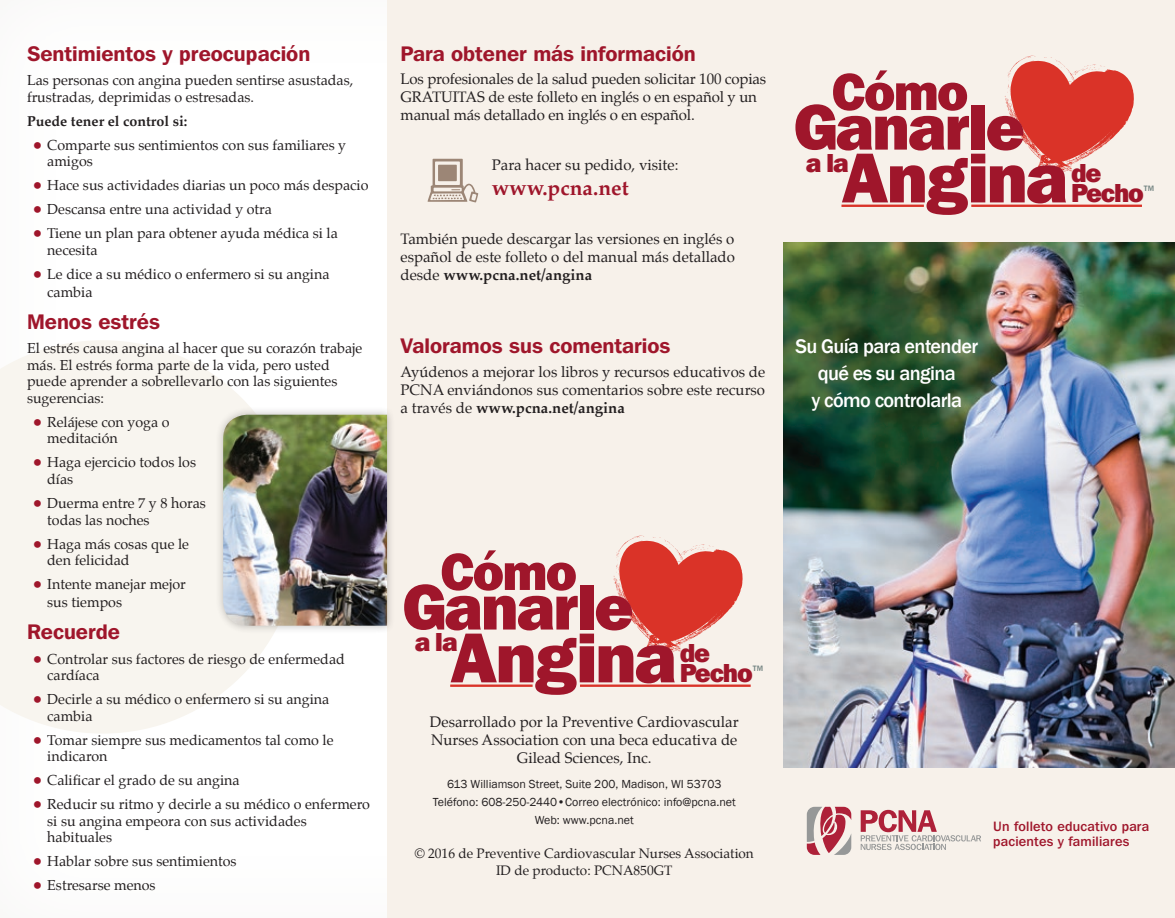
<style>
.page{position:relative;width:1175px;height:918px;background:#fff}
.page>*{position:absolute;margin:0;border:0;box-sizing:border-box;transform-origin:0 0}
.t1{font:800 70.2px "Franklin Gothic IT Cby BT";letter-spacing:-.02em;color:#9f162b}
.t2{font:800 63.9px "Franklin Gothic IT Cby BT";letter-spacing:-.03em;color:#9f162b}
.t3{font:800 51.9px "Franklin Gothic IT Cby BT";letter-spacing:-.035em;color:#9f162b}
.t4{font:800 25.95px/20.4px "Franklin Gothic IT Cby BT";letter-spacing:-.045em;color:#9f162b}
.t5{font:600 21px "Franklin Gothic IT Cby BT";color:#9f162b}
.t6{font:700 21px "Palatino";color:#9f162b}
.t7{font:500 20.25px/27.5px "Franklin Gothic";letter-spacing:-.03em;color:#fff;text-align:center}
.t8{font:15px/18px "Palatino";color:#231f20;text-align:justify}
.t9{font:14.25px/16.5px "Palatino";color:#231f20}
.t10{font:700 14.25px "Palatino";color:#231f20}
.t11{font:13.5px/16.5px "Palatino";color:#231f20;text-align:center}
.t12{font:500 13.5px/15px "Franklin Gothic IT Cby BT";letter-spacing:.015em;color:#9f162b}
.t13{font:12px/18px "Franklin Gothic";color:#231f20;text-align:center}
.t14{font:500 7.95px "Franklin Gothic";color:#70817f}
.s1{font-family:"Universal Newswith Comm Pi";font-size:13.5px;color:#9f162b}
.s2{font-weight:700}
</style>
<div class="page">
<svg style="left:0;top:340px;width:273px;height:393px;fill:#f8f5ef"></svg>
<div style="left:387px;top:0;width:787px;height:918px;background:#f7f1ea"></div>
<img style="left:783px;top:243px;width:391px;height:525px">
<svg style="left:860px;top:810px;width:121px;height:40px"></svg>
<svg style="left:806px;top:807px;width:45px;height:48px"></svg>
<svg style="left:427px;top:159px;width:51px;height:43px"></svg>
<div style="left:215px;top:406px;width:180px;height:228px;background:#231f20;opacity:.3"></div>
<img style="left:223px;top:415px;width:164px;height:211px">
<svg style="left:1004px;top:56px;width:130px;height:116px"></svg>
<hr style="left:841px;top:205px;width:82px;height:2px;background:#da3328">
<hr style="left:971px;top:205px;width:170px;height:2px;background:#da3328">
<svg style="left:613px;top:536px;width:129px;height:116px"></svg>
<hr style="left:450px;top:685px;width:82px;height:2px;background:#da3328">
<hr style="left:580px;top:685px;width:170px;height:2px;background:#da3328">
<h3 class="t5" style="left:27px;top:40px;width:285px">Sentimientos y preocupación</h3>
<p class="t9" style="left:27px;top:72px;width:328px">Las personas con angina pueden sentirse asustadas, frustradas, deprimidas o estresadas.</p>
<p class="t10" style="left:27px;top:109px;width:162px">Puede tener el control si:</p>
<p class="t9" style="left:47px;top:137px;width:300px;text-indent:-14px"><span class="s1">●</span> Comparte sus sentimientos con sus familiares y amigos</p>
<p class="t9" style="left:34px;top:177px;width:336px"><span class="s1">●</span> Hace sus actividades diarias un poco más despacio</p>
<p class="t9" style="left:34px;top:201px;width:240px"><span class="s1">●</span> Descansa entre una actividad y otra</p>
<p class="t9" style="left:47px;top:225px;width:292px;text-indent:-14px"><span class="s1">●</span> Tiene un plan para obtener ayuda médica si la necesita</p>
<p class="t9" style="left:47px;top:265px;width:284px;line-height:18px;text-indent:-14px"><span class="s1">●</span> Le dice a su médico o enfermero si su angina cambia</p>
<h3 class="t5" style="left:27px;top:309px;width:134px">Menos estrés</h3>
<p class="t9" style="left:27px;top:340px;width:337px">El estrés causa angina al hacer que su corazón trabaje más. El estrés forma parte de la vida, pero usted puede aprender a sobrellevarlo con las siguientes sugerencias:</p>
<p class="t9" style="left:47px;top:414px;width:124px;text-indent:-14px"><span class="s1">●</span> Relájese con yoga o meditación</p>
<p class="t9" style="left:47px;top:454px;width:150px;text-indent:-14px"><span class="s1">●</span> Haga ejercicio todos los días</p>
<p class="t9" style="left:47px;top:495px;width:160px;text-indent:-14px"><span class="s1">●</span> Duerma entre 7 y 8 horas todas las noches</p>
<p class="t9" style="left:47px;top:535px;width:143px;text-indent:-14px"><span class="s1">●</span> Haga más cosas que le den felicidad</p>
<p class="t9" style="left:47px;top:575px;width:140px;line-height:18px;text-indent:-14px"><span class="s1">●</span> Intente manejar mejor sus tiempos</p>
<h3 class="t5" style="left:27px;top:619px;width:94px">Recuerde</h3>
<p class="t9" style="left:47px;top:650px;width:299px;text-indent:-14px"><span class="s1">●</span> Controlar sus factores de riesgo de enfermedad cardíaca</p>
<p class="t9" style="left:47px;top:691px;width:283px;text-indent:-14px"><span class="s1">●</span> Decirle a su médico o enfermero si su angina cambia</p>
<p class="t9" style="left:47px;top:731px;width:288px;text-indent:-14px"><span class="s1">●</span> Tomar siempre sus medicamentos tal como le indicaron</p>
<p class="t9" style="left:34px;top:772px;width:207px"><span class="s1">●</span> Calificar el grado de su angina</p>
<p class="t9" style="left:47px;top:796px;width:324px;text-indent:-14px"><span class="s1">●</span> Reducir su ritmo y decirle a su médico o enfermero si su angina empeora con sus actividades habituales</p>
<p class="t9" style="left:34px;top:853px;width:204px"><span class="s1">●</span> Hablar sobre sus sentimientos</p>
<p class="t9" style="left:34px;top:877px;width:123px"><span class="s1">●</span> Estresarse menos</p>
<h3 class="t5" style="left:400px;top:40px;width:297px">Para obtener más información</h3>
<p class="t8" style="left:400px;top:70px;width:367px;text-align:left">Los profesionales de la salud pueden solicitar 100 copias<br>GRATUITAS de este folleto en inglés o en español y un manual más detallado en inglés o en español.</p>
<p class="t8" style="left:492px;top:156px;width:188px">Para hacer su pedido, visite:</p>
<h3 class="t6" style="left:492px;top:170px;width:138px">www.pcna.net</h3>
<p class="t8" style="left:400px;top:230px;width:336px">También puede descargar las versiones en inglés o español de este folleto o del manual más detallado desde <span class="s2">www.pcna.net/angina</span></p>
<h3 class="t5" style="left:400px;top:333px;width:271px">Valoramos sus comentarios</h3>
<p class="t8" style="left:400px;top:362px;width:366px">Ayúdenos a mejorar los libros y recursos educativos de PCNA enviándonos sus comentarios sobre este recurso a través de <span class="s2">www.pcna.net/angina</span></p>
<h3 class="t3" style="left:831px;top:59px;width:138px">Cómo</h3>
<h2 class="t2" style="left:793px;top:86px;width:233px">Ganarle</h2>
<h3 class="t4" style="left:806px;top:152px;width:44px">a la</h3>
<h1 class="t1" style="left:843px;top:133px;width:227px">Angina</h1>
<h3 class="t4" style="left:1071px;top:162px;width:74px">de<br>Pecho</h3>
<p class="t14" style="left:1143px;top:183px;width:12px">TM</p>
<h3 class="t7" style="left:795px;top:332px;width:184px">Su Guía para entender qué es su angina<br>y cómo controlarla</h3>
<h3 class="t3" style="left:440px;top:539px;width:138px">Cómo</h3>
<h2 class="t2" style="left:402px;top:566px;width:233px">Ganarle</h2>
<h3 class="t4" style="left:415px;top:632px;width:44px">a la</h3>
<h1 class="t1" style="left:451px;top:613px;width:227px">Angina</h1>
<h3 class="t4" style="left:679px;top:642px;width:74px">de<br>Pecho</h3>
<p class="t14" style="left:752px;top:663px;width:12px">TM</p>
<p class="t8" style="left:430px;top:713px;width:310px;text-align:center">Desarrollado por la Preventive Cardiovascular<br>Nurses Association con una beca educativa de<br>Gilead Sciences, Inc.</p>
<p class="t13" style="left:433px;top:775px;width:304px">613 Williamson Street, Suite 200, Madison, WI 53703<br>Teléfono: 608-250-2440•Correo electrónico: info@pcna.net<br>Web: www.pcna.net</p>
<p class="t11" style="left:415px;top:845px;width:341px">© 2016 de Preventive Cardiovascular Nurses Association<br>ID de producto: PCNA850GT</p>
<p class="t12" style="left:993px;top:819px;width:157px">Un folleto educativo para pacientes y familiares</p>
</div>
